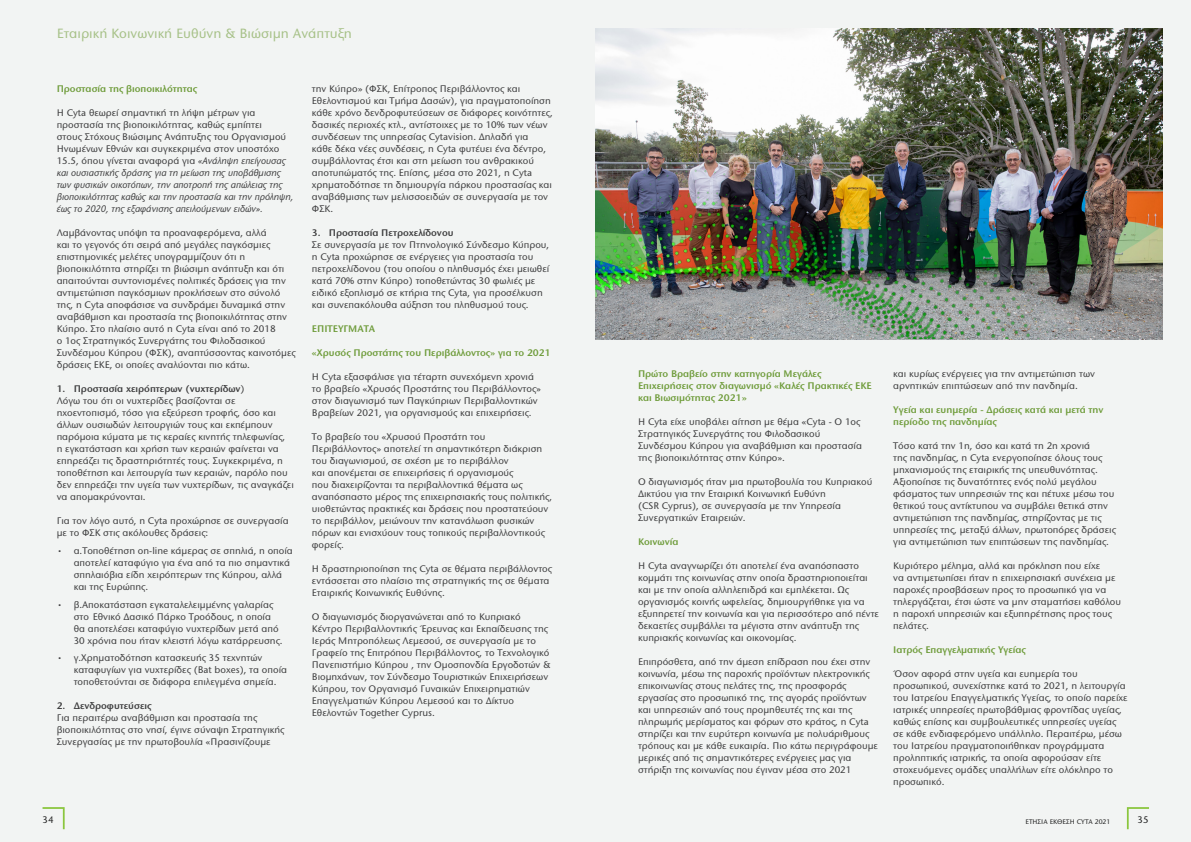
<style>
.page{position:relative;width:1191px;height:842px;background:#f2f4f3}
.page>*{position:absolute;margin:0;border:0;box-sizing:border-box;transform-origin:0 0}
.t1{font:500 14px "Stone Sans ITC Hel";color:#a7c188}
.t2{font:500 10px/12px "Stone Sans ITC Hel";color:#3e3e3f}
.t3{font:italic 500 10px/12px "Stone Sans ITC Hel";color:#3e3e3f}
.t4{font:600 10px/12px "Stone Sans ITC Hel";color:#6f9c3b}
.t5{font:600 10px "Stone Sans ITC Hel";color:#3e3e3f}
.t6{font:500 10px "Stone Sans ITC Hel";color:#242424}
.t7{font:500 7px "Stone Sans ITC Hel";color:#242424}
.s1{font-style:normal}
.s2{font-weight:500}
</style>
<div class="page">
<img style="left:595px;top:28px;width:567px;height:128px">
<img style="left:595px;top:156px;width:567px;height:183px">
<svg style="left:1126px;top:807px;width:23px;height:22px"></svg>
<svg style="left:43px;top:807px;width:22px;height:22px"></svg>
<p class="t1" style="left:57px;top:26px;width:296px">Εταιρική Κοινωνική Ευθύνη &amp; Βιώσιμη Ανάπτυξη</p>
<p class="t4" style="left:57px;top:83px;width:142px">Προστασία της βιοποικιλότητας</p>
<p class="t3" style="left:57px;top:107px;width:238px"><span class="s1">Η Cyta θεωρεί σημαντική τη λήψη μέτρων για προστασία της βιοποικιλότητας, καθώς εμπίπτει<br>στους Στόχους Βιώσιμης Ανάπτυξης του Οργανισμού Ηνωμένων Εθνών και συγκεκριμένα στον υποστόχο 15.5, όπου γίνεται αναφορά για</span> «Ανάληψη επείγουσας και ουσιαστικής δράσης για τη μείωση της υποβάθμισης των φυσικών οικοτόπων, την αποτροπή της απώλειας της βιοποικιλότητας καθώς και την προστασία και την πρόληψη, έως το 2020, της εξαφάνισης απειλούμενων ειδών».</p>
<p class="t2" style="left:57px;top:227px;width:240px">Λαμβάνοντας υπόψη τα προαναφερόμενα, αλλά<br>και το γεγονός ότι σειρά από μεγάλες παγκόσμιες επιστημονικές μελέτες υπογραμμίζουν ότι η βιοποικιλότητα στηρίζει τη βιώσιμη ανάπτυξη και ότι απαιτούνται συντονισμένες πολιτικές δράσεις για την αντιμετώπιση παγκόσμιων προκλήσεων στο σύνολό της, η Cyta αποφάσισε να συνδράμει δυναμικά στην αναβάθμιση και προστασία της βιοποικιλότητας στην Κύπρο. Στο πλαίσιο αυτό η Cyta είναι από το 2018<br>ο 1ος Στρατηγικός Συνεργάτης του Φιλοδασικού Συνδέσμου Κύπρου (ΦΣΚ), αναπτύσσοντας καινοτόμες δράσεις ΕΚΕ, οι οποίες αναλύονται πιο κάτω.</p>
<p class="t5" style="left:57px;top:383px;width:189px">1. Προστασία χειρόπτερων (νυχτερίδων<span class="s2">)</span></p>
<p class="t2" style="left:57px;top:395px;width:239px">Λόγω του ότι οι νυχτερίδες βασίζονται σε ηχοεντοπισμό, τόσο για εξεύρεση τροφής, όσο και άλλων ουσιωδών λειτουργιών τους και εκπέμπουν παρόμοια κύματα με τις κεραίες κινητής τηλεφωνίας,<br>η εγκατάσταση και χρήση των κεραιών φαίνεται να επηρεάζει τις δραστηριότητές τους. Συγκεκριμένα, η τοποθέτηση και λειτουργία των κεραιών, παρόλο που δεν επηρεάζει την υγεία των νυχτερίδων, τις αναγκάζει να απομακρύνονται.</p>
<p class="t2" style="left:57px;top:515px;width:233px">Για τον λόγο αυτό, η Cyta προχώρησε σε συνεργασία με το ΦΣΚ στις ακόλουθες δράσεις:</p>
<p class="t2" style="left:57px;top:545px;width:238px">• α.Τοποθέτηση on-line κάμερας σε σπηλιά, η οποία</p>
<p class="t2" style="left:74px;top:557px;width:218px">αποτελεί καταφύγιο για ένα από τα πιο σημαντικά</p>
<p class="t2" style="left:74px;top:569px;width:210px">σπηλαιόβια είδη χειρόπτερων της Κύπρου, αλλά</p>
<p class="t2" style="left:74px;top:581px;width:76px">και της Ευρώπης.</p>
<p class="t2" style="left:57px;top:598px;width:218px">• β.Αποκατάσταση εγκαταλελειμμένης γαλαρίας</p>
<p class="t2" style="left:74px;top:610px;width:199px">στο Εθνικό Δασικό Πάρκο Τροόδους, η οποία</p>
<p class="t2" style="left:74px;top:622px;width:206px">θα αποτελέσει καταφύγιο νυχτερίδων μετά από</p>
<p class="t2" style="left:74px;top:634px;width:210px">30 χρόνια που ήταν κλειστή λόγω κατάρρευσης.</p>
<p class="t2" style="left:57px;top:652px;width:207px">• γ.Χρηματοδότηση κατασκευής 35 τεχνητών</p>
<p class="t2" style="left:74px;top:664px;width:215px">καταφυγίων για νυχτερίδες (Bat boxes), τα οποία</p>
<p class="t2" style="left:74px;top:676px;width:204px">τοποθετούνται σε διάφορα επιλεγμένα σημεία.</p>
<p class="t5" style="left:57px;top:700px;width:96px">2. Δενδροφυτεύσεις</p>
<p class="t2" style="left:57px;top:712px;width:229px">Για περαιτέρω αναβάθμιση και προστασία της βιοποικιλότητας στο νησί, έγινε σύναψη Στρατηγικής<br>Συνεργασίας με την πρωτοβουλία «Πρασινίζουμε</p>
<p class="t2" style="left:312px;top:83px;width:242px">την Κύπρο» (ΦΣΚ, Επίτροπος Περιβάλλοντος και Εθελοντισμού και Τμήμα Δασών), για πραγματοποίηση κάθε χρόνο δενδροφυτεύσεων σε διάφορες κοινότητες, δασικές περιοχές κτλ., αντίστοιχες με το 10% των νέων συνδέσεων της υπηρεσίας Cytavision. Δηλαδή για<br>κάθε δέκα νέες συνδέσεις, η Cyta φυτέυει ένα δέντρο, συμβάλλοντας έτσι και στη μείωση του ανθρακικού αποτυπώματός της. Επίσης, μέσα στο 2021, η Cyta χρηματοδότησε τη δημιουργία πάρκου προστασίας και αναβάθμισης των μελισσοειδών σε συνεργασία με τον ΦΣΚ.</p>
<p class="t5" style="left:312px;top:227px;width:143px">3. Προστασία Πετροχελίδονου</p>
<p class="t2" style="left:312px;top:239px;width:239px">Σε συνεργασία με τον Πτηνολογικό Σύνδεσμο Κύπρου, η Cyta προχώρησε σε ενέργειες για προστασία του πετροχελίδονου (του οποίου ο πληθυσμός έχει μειωθεί κατά 70% στην Κύπρο) τοποθετώντας 30 φωλιές με ειδικό εξοπλισμό σε κτήρια της Cyta, για προσέλκυση και συνεπακόλουθα αύξηση του πληθυσμού τους.</p>
<p class="t4" style="left:312px;top:323px;width:65px">ΕΠΙΤΕYΓΜΑΤΑ</p>
<p class="t4" style="left:312px;top:347px;width:240px">«Χρυσός Προστάτης του Περιβάλλοντος» για το 2021</p>
<p class="t2" style="left:312px;top:371px;width:230px">Η Cyta εξασφάλισε για τέταρτη συνεχόμενη χρονιά το βραβείο «Χρυσός Προστάτης του Περιβάλλοντος» στον διαγωνισμό των Παγκύπριων Περιβαλλοντικών Βραβείων 2021, για οργανισμούς και επιχειρήσεις.</p>
<p class="t2" style="left:312px;top:431px;width:242px">Το βραβείο του «Χρυσού Προστάτη του Περιβάλλοντος» αποτελεί τη σημαντικότερη διάκριση του διαγωνισμού, σε σχέση με το περιβάλλον<br>και απονέμεται σε επιχειρήσεις ή οργανισμούς<br>που διαχειρίζονται τα περιβαλλοντικά θέματα ως αναπόσπαστο μέρος της επιχειρησιακής τους πολιτικής, υιοθετώντας πρακτικές και δράσεις που προστατεύουν το περιβάλλον, μειώνουν την κατανάλωση φυσικών πόρων και ενισχύουν τους τοπικούς περιβαλλοντικούς φορείς.</p>
<p class="t2" style="left:312px;top:563px;width:242px">Η δραστηριοποίηση της Cyta σε θέματα περιβάλλοντος εντάσσεται στο πλαίσιο της στρατηγικής της σε θέματα<br>Εταιρικής Κοινωνικής Ευθύνης.</p>
<p class="t2" style="left:312px;top:611px;width:240px">Ο διαγωνισμός διοργανώνεται από το Κυπριακό Κέντρο Περιβαλλοντικής Έρευνας και Εκπαίδευσης της Ιεράς Μητροπόλεως Λεμεσού, σε συνεργασία με το Γραφείο της Επιτρόπου Περιβάλλοντος, το Τεχνολογικό Πανεπιστήμιο Κύπρου , την Ομοσπονδία Εργοδοτών &amp; Βιομηχάνων, τον Σύνδεσμο Τουριστικών Επιχειρήσεων Κύπρου, τον Οργανισμό Γυναικών Επιχειρηματιών Επαγγελματιών Κύπρου Λεμεσού και το Δίκτυο Εθελοντών Together Cyprus.</p>
<p class="t4" style="left:638px;top:367px;width:235px">Πρώτο Βραβείο στην κατηγορία Μεγάλες<br>Επιχειρήσεις στον διαγωνισμό «Καλές Πρακτικές ΕΚΕ και Βιωσιμότητας 2021»</p>
<p class="t2" style="left:638px;top:415px;width:224px">Η Cyta είχε υποβάλει αίτηση με θέμα «Cyta - Ο 1ος<br>Στρατηγικός Συνεργάτης του Φιλοδασικού</p>
<p class="t2" style="left:638px;top:439px;width:225px">Συνδέσμου Κύπρου για αναβάθμιση και προστασία</p>
<p class="t2" style="left:638px;top:451px;width:148px">της βιοποικιλότητας στην Κύπρο».</p>
<p class="t2" style="left:638px;top:475px;width:236px">Ο διαγωνισμός ήταν μια πρωτοβουλία του Κυπριακού<br>Δικτύου για την Εταιρική Κοινωνική Ευθύνη</p>
<p class="t2" style="left:638px;top:499px;width:204px">(CSR Cyprus), σε συνεργασία με την Υπηρεσία<br>Συνεργατικών Εταιρειών.</p>
<p class="t4" style="left:638px;top:535px;width:42px">Κοινωνία</p>
<p class="t2" style="left:638px;top:559px;width:242px">Η Cyta αναγνωρίζει ότι αποτελεί ένα αναπόσπαστο κομμάτι της κοινωνίας στην οποία δραστηριοποιείται και με την οποία αλληλεπιδρά και εμπλέκεται. Ως οργανισμός κοινής ωφελείας, δημιουργήθηκε για να εξυπηρετεί την κοινωνία και για περισσότερο από πέντε δεκαετίες συμβάλλει τα μέγιστα στην ανάπτυξη της κυπριακής κοινωνίας και οικονομίας.</p>
<p class="t2" style="left:638px;top:655px;width:241px">Επιπρόσθετα, από την άμεση επίδραση που έχει στην κοινωνία, μέσω της παροχής προϊόντων ηλεκτρονικής επικοινωνίας στους πελάτες της, της προσφοράς εργασίας στο προσωπικό της, της αγοράς προϊόντων και υπηρεσιών από τους προμηθευτές της και της πληρωμής μερίσματος και φόρων στο κράτος, η Cyta στηρίζει και την ευρύτερη κοινωνία με πολυάριθμους τρόπους και με κάθε ευκαιρία. Πιο κάτω περιγράφουμε μερικές από τις σημαντικότερες ενέργειες μας για στήριξη της κοινωνίας που έγιναν μέσα στο 2021</p>
<p class="t2" style="left:893px;top:367px;width:203px">και κυρίως ενέργειες για την αντιμετώπιση των αρνητικών επιπτώσεων από την πανδημία.</p>
<p class="t4" style="left:893px;top:403px;width:212px">Υγεία και ευημερία - Δράσεις κατά και μετά την περίοδο της πανδημίας</p>
<p class="t2" style="left:893px;top:439px;width:224px">Τόσο κατά́ την 1η, όσο και κατά́ τη 2η χρονιά<br>της πανδημίας, η Cyta ενεργοποίησε όλους τους μηχανισμούς της εταιρικής της υπευθυνότητας.<br>Αξιοποίησε τις δυνατότητες ενός πολύ́ μεγάλου φάσματος των υπηρεσιών της και πέτυχε μέσω του θετικού́ τους αντίκτυπου να συμβάλει θετικά́ στην αντιμετώπιση της πανδημίας, στηρίζοντας με τις υπηρεσίες της, μεταξύ́ άλλων, πρωτοπόρες δράσεις</p>
<p class="t2" style="left:893px;top:535px;width:217px">για αντιμετώπιση των επιπτώσεων της πανδημίας.</p>
<p class="t2" style="left:893px;top:559px;width:208px">Κυριότερο μέλημα, αλλά́ και πρόκληση που είχε</p>
<p class="t2" style="left:893px;top:571px;width:229px">να αντιμετωπίσει ήταν η επιχειρησιακή́ συνέχεια με παροχές προσβάσεων προς το προσωπικό́ για να τηλεργάζεται, έτσι ώστε να μην σταματήσει καθόλου η παροχή υπηρεσιών και εξυπηρέτησης προς τους πελάτες.</p>
<p class="t4" style="left:893px;top:643px;width:134px">Ιατρός Επαγγελματικής Υγείας</p>
<p class="t2" style="left:893px;top:667px;width:236px">Όσον αφορά στην υγεία και ευημερία του προσωπικού, συνεχίστηκε κατά το 2021, η λειτουργία του Ιατρείου Επαγγελματικής Υγείας, το οποίο παρείχε ιατρικές υπηρεσίες πρωτοβάθμιας φροντίδας υγείας, καθώς επίσης και συμβουλευτικές υπηρεσίες υγείας σε κάθε ενδιαφερόμενο υπάλληλο. Περαιτέρω, μέσω του Ιατρείου πραγματοποιήθηκαν προγράμματα προληπτικής ιατρικής, τα οποία αφορούσαν είτε στοχευόμενες ομάδες υπαλλήλων είτε ολόκληρο το προσωπικό.</p>
<p class="t6" style="left:43px;top:814px;width:13px">34</p>
<p class="t7" style="left:1025px;top:818px;width:86px">ΕΤΗΣΙΑ ΕΚΘΕΣΗ CYTA 2021</p>
<p class="t6" style="left:1137px;top:814px;width:13px">35</p>
</div>
